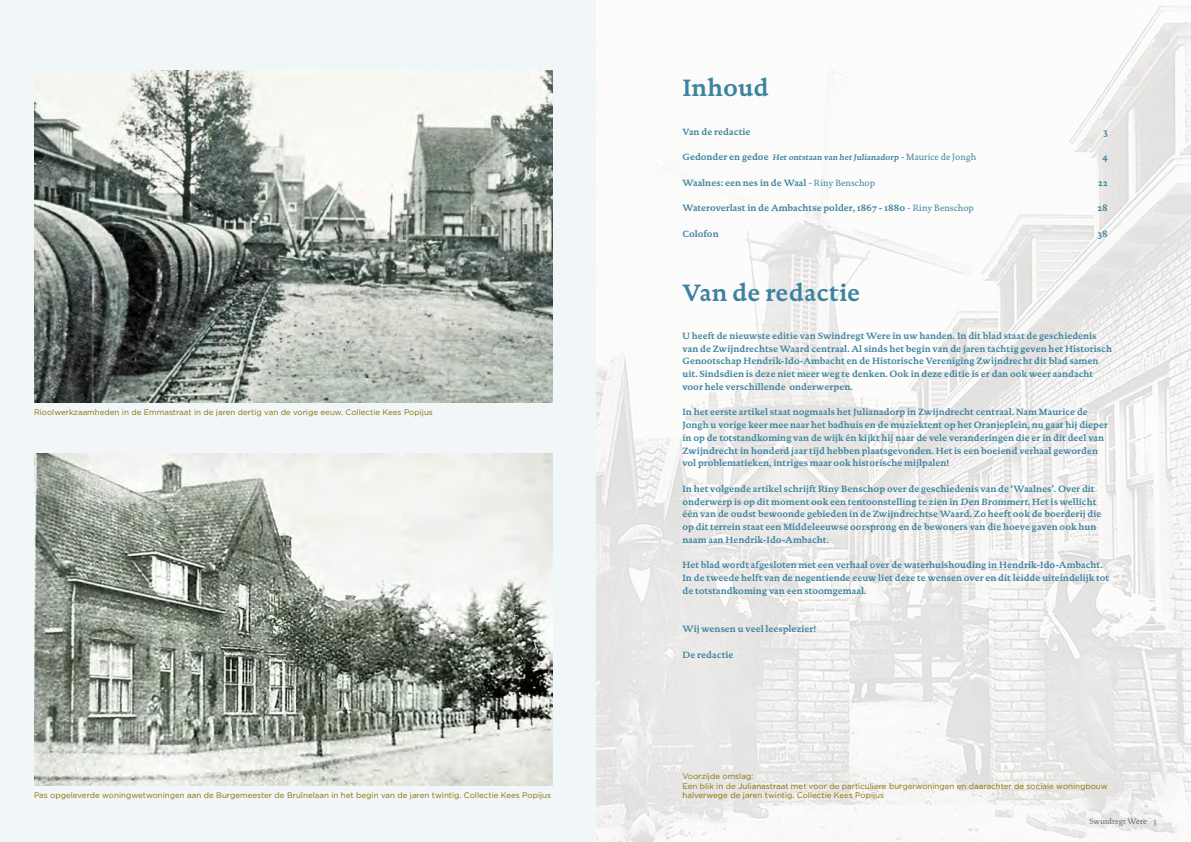
<style>
.page{position:relative;width:1191px;height:842px;background:#fff}
.page>*{position:absolute;margin:0;border:0;box-sizing:border-box;transform-origin:0 0}
.t1{font:700 24px "DTL Documenta TOT";color:#3d829e}
.t2{font:700 9.2px/12.8px "DTL Documenta TOT";color:#3d829e}
.t3{font:700 9.2px "DTL Documenta TOT Caps";color:#3d829e}
.t4{font:8px/9.6px "Gotham";color:#847100}
.t5{font:700 8px "DTL Documenta TOT";color:#3d829e}
.t6{font:8px "DTL Documenta TOT";color:#706f6f}
.s1{font-size:9.2px}
.s2{font-weight:400;font-size:9.2px}
.s3{font-weight:400}
.s4{font-family:"DTL Documenta TOT Caps"}
</style>
<div class="page">
<img style="left:595px;top:0;width:596px;height:842px">
<div style="left:0;top:0;width:595px;height:842px;background:#f1f6f9"></div>
<img style="left:34px;top:454px;width:519px;height:331px">
<img style="left:34px;top:71px;width:519px;height:332px">
<p class="t4" style="left:34px;top:407px;width:400px">Rioolwerkzaamheden in de Emmastraat in de jaren dertig van de vorige eeuw. Collectie Kees Popijus</p>
<h1 class="t1" style="left:682px;top:73px;width:88px">Inhoud</h1>
<p class="t2" style="left:682px;top:125px;width:70px">Van de redactie</p>
<p class="t3" style="left:1103px;top:126px;width:6px">3</p>
<p class="t5" style="left:682px;top:152px;width:295px"><span class="s1">Gedonder en gedoe</span> Het ontstaan van het Julianadorp<span class="s2">- Maurice de Jongh</span></p>
<p class="t3" style="left:1102px;top:151px;width:7px">4</p>
<p class="t2" style="left:682px;top:176px;width:194px">Waalnes: een nes in de Waal <span class="s3">- Riny Benschop</span></p>
<p class="t3" style="left:1098px;top:177px;width:11px">22</p>
<p class="t2" style="left:682px;top:201px;width:293px">Wateroverlast in de Ambachtse polder<span class="s4">, 1867 - 1880</span> <span class="s3">- Riny Benschop</span></p>
<p class="t3" style="left:1097px;top:202px;width:12px">28</p>
<p class="t2" style="left:682px;top:227px;width:38px">Colofon</p>
<p class="t3" style="left:1097px;top:228px;width:11px">38</p>
<h1 class="t1" style="left:682px;top:277px;width:179px">Van de redactie</h1>
<p class="t2" style="left:682px;top:329px;width:431px">U heeft de nieuwste editie van Swindregt Were in uw handen. In dit blad staat de geschiedenis van de Zwijndrechtse Waard centraal. Al sinds het begin van de jaren tachtig geven het Historisch Genootschap Hendrik-Ido-Ambacht en de Historische Vereniging Zwijndrecht dit blad samen uit. Sindsdien is deze niet meer weg te denken. Ook in deze editie is er dan ook weer aandacht voor hele verschillende onderwerpen.</p>
<p class="t2" style="left:682px;top:406px;width:427px">In het eerste artikel staat nogmaals het Julianadorp in Zwijndrecht centraal. Nam Maurice de Jongh u vorige keer mee naar het badhuis en de muziektent op het Oranjeplein, nu gaat hij dieper in op de totstandkoming van de wijk én kijkt hij naar de vele veranderingen die er in dit deel van Zwijndrecht in honderd jaar tijd hebben plaatsgevonden. Het is een boeiend verhaal geworden vol problematieken, intriges maar ook historische mijlpalen!</p>
<p class="t2" style="left:682px;top:482px;width:420px">In het volgende artikel schrijft Riny Benschop over de geschiedenis van de ‘Waalnes’. Over dit onderwerp is op dit moment ook een tentoonstelling te zien in Den Brommert. Het is wellicht één van de oudst bewoonde gebieden in de Zwijndrechtse Waard. Zo heeft ook de boerderij die op dit terrein staat een Middeleeuwse oorsprong en de bewoners van die hoeve gaven ook hun naam aan Hendrik-Ido-Ambacht.</p>
<p class="t2" style="left:682px;top:559px;width:428px">Het blad wordt afgesloten met een verhaal over de waterhuishouding in Hendrik-Ido-Ambacht.<br>In de tweede helft van de negentiende eeuw liet deze te wensen over en dit leidde uiteindelijk tot de totstandkoming van een stoomgemaal.</p>
<p class="t2" style="left:682px;top:622px;width:135px">Wij wensen u veel leesplezier!</p>
<p class="t2" style="left:682px;top:648px;width:53px">De redactie</p>
<p class="t4" style="left:682px;top:771px;width:427px">Voorzijde omslag:<br>Een blik in de Julianastraat met voor de particuliere burgerwoningen en daarachter de sociale woningbouw</p>
<p class="t4" style="left:34px;top:790px;width:519px">Pas opgeleverde woningwetwoningen aan de Burgemeester de Bruïnelaan in het begin van de jaren twintig. Collectie Kees Popijus</p>
<p class="t4" style="left:682px;top:790px;width:203px">halverwege de jaren twintig. Collectie Kees Popijus</p>
<p class="t6" style="left:1089px;top:816px;width:69px">Swindregt Were <span class="s4">3</span></p>
</div>
